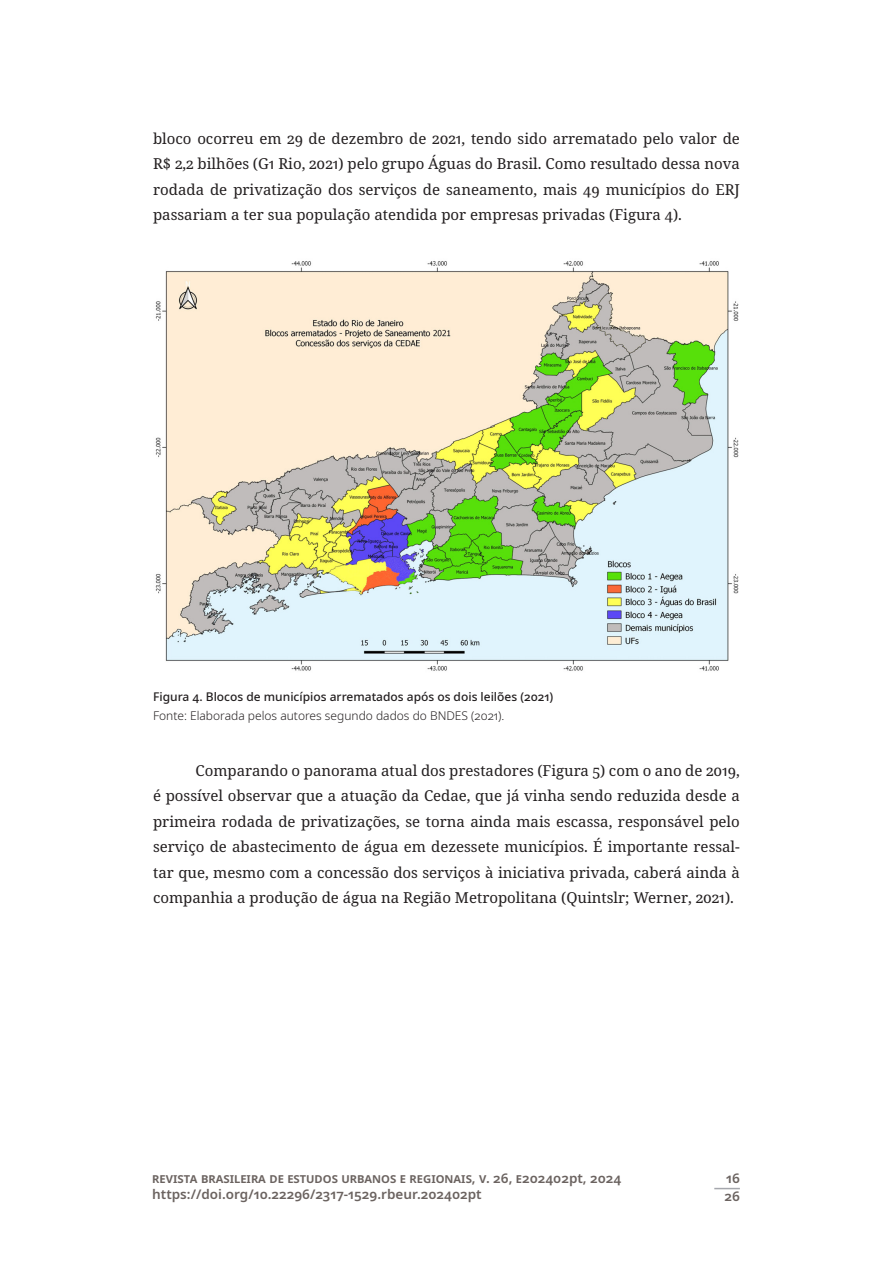
<style>
.page{position:relative;width:893px;height:1263px;background:#fff}
.page>*{position:absolute;margin:0;border:0;box-sizing:border-box;transform-origin:0 0}
.texto_nor_ant_dep{font:15px/25.5px "Noto Serif";color:#231f20;text-align:justify}
.texto_nor_ant{font:15px/25.5px "Noto Serif";color:#231f20;text-align:justify}
.t1{font:600 13.5px/16.5px "Noto Sans";color:#6b6360}
.titulo_tab_fig{font:500 12px "Noto Sans";color:#231f20}
.legenda_esq{font:300 12px "Noto Sans";color:#231f20}
</style>
<div class="page">
<svg style="left:714px;top:1188px;width:26px;height:1px"></svg>
<img style="left:155px;top:261px;width:584px;height:410px">
<p class="texto_nor_ant" style="left:153px;top:126px;width:588px">bloco ocorreu em 29 de dezembro de 2021, tendo sido arrematado pelo valor de R$ 2,2 bilhões (G1 Rio, 2021) pelo grupo Águas do Brasil. Como resultado dessa nova rodada de privatização dos serviços de saneamento, mais 49 municípios do ERJ passariam a ter sua população atendida por empresas privadas (Figura 4).</p>
<p class="titulo_tab_fig" style="left:153px;top:688px;width:402px">Figura 4. Blocos de municípios arrematados após os dois leilões (2021)</p>
<p class="legenda_esq" style="left:153px;top:708px;width:353px">Fonte: Elaborada pelos autores segundo dados do BNDES (2021).</p>
<p class="texto_nor_ant_dep" style="left:153px;top:758px;width:588px;text-indent:43px">Comparando o panorama atual dos prestadores (Figura 5) com o ano de 2019, é possível observar que a atuação da Cedae, que já vinha sendo reduzida desde a primeira rodada de privatizações, se torna ainda mais escassa, responsável pelo serviço de abastecimento de água em dezessete municípios. É importante ressal&shy;tar que, mesmo com a concessão dos serviços à iniciativa privada, caberá ainda à companhia a produção de água na Região Metropolitana (Quintslr; Werner, 2021).</p>
<p class="t1" style="left:152px;top:1170px;width:471px">REVISTA BRASILEIRA DE ESTUDOS URBANOS E REGIONAIS, V. 26, E202402PT, 2024<br>HTTPS://DOI.ORG/10.22296/2317-1529.RBEUR.202402PT</p>
<p class="t1" style="left:724px;top:1169px;width:17px;line-height:18.6px">16<br>26</p>
</div>
